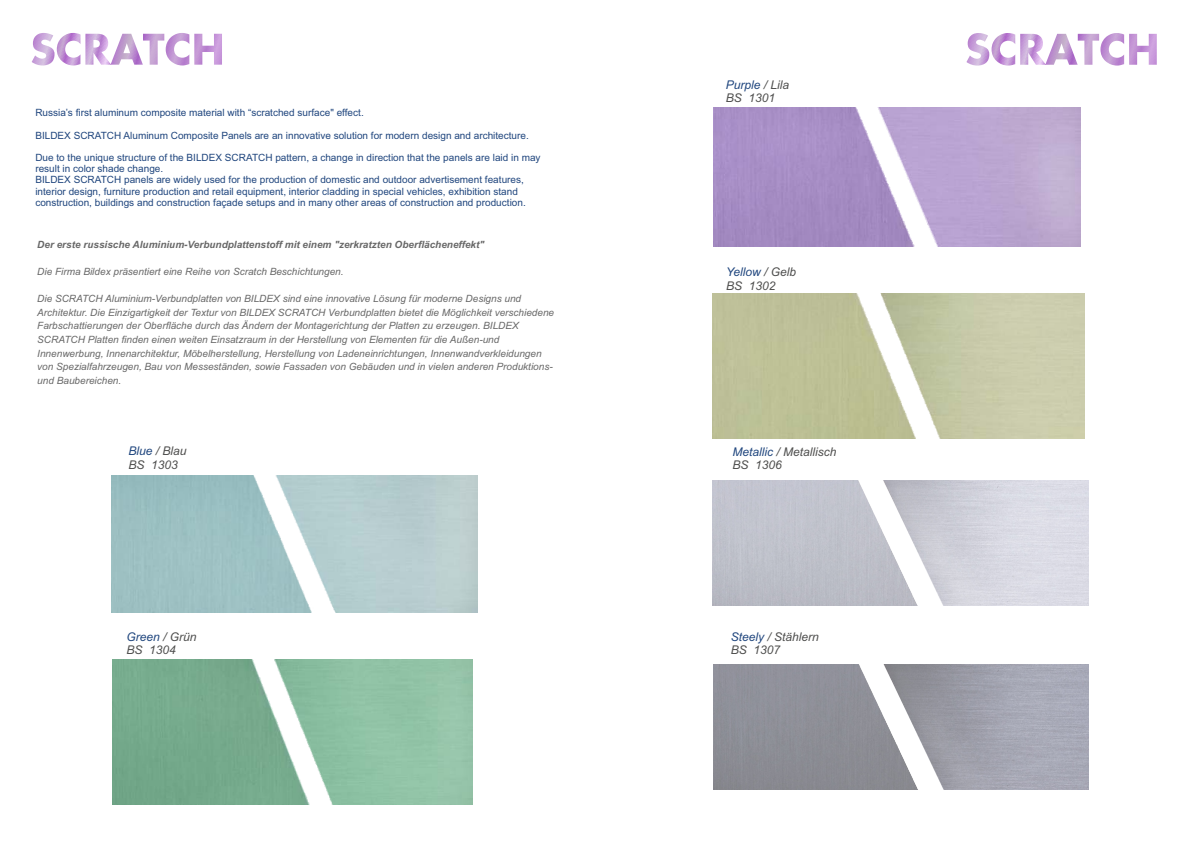
<style>
.page{position:relative;width:1191px;height:842px;background:#fff}
.page>*{position:absolute;margin:0;border:0;box-sizing:border-box;transform-origin:0 0}
.t1{font:italic 12px/13.4px "Arial";color:#4e4e4d}
.t2{font:italic 10px/13.6px "Arial";color:#686868}
.t3{font:10px/11.2px "Arial";color:#20467e}
.t4{font:italic 700 10px "Arial";color:#686868}
.s1{color:#20467e}
</style>
<div class="page">
<svg style="left:32px;top:33px;width:190px;height:32px"></svg>
<svg style="left:966px;top:33px;width:190px;height:33px"></svg>
<img style="left:112px;top:659px;width:360px;height:145px">
<img style="left:712px;top:294px;width:372px;height:145px">
<img style="left:714px;top:108px;width:366px;height:138px">
<img style="left:111px;top:475px;width:367px;height:138px">
<img style="left:712px;top:480px;width:376px;height:126px">
<img style="left:713px;top:665px;width:375px;height:125px">
<p class="t3" style="left:35px;top:108px;width:330px">Russia’s first aluminum composite material with “scratched surface" effect.</p>
<p class="t3" style="left:35px;top:130px;width:495px">BILDEX SCRATCH Aluminum Composite Panels are an innovative solution for modern design and architecture.</p>
<p class="t3" style="left:35px;top:153px;width:507px">Due to the unique structure of the BILDEX SCRATCH pattern, a change in direction that the panels are laid in may result in color shade change.<br>BILDEX SCRATCH panels are widely used for the production of domestic and outdoor advertisement features, interior design, furniture production and retail equipment, interior cladding in special vehicles, exhibition stand construction, buildings and construction façade setups and in many other areas of construction and production.</p>
<p class="t4" style="left:37px;top:240px;width:448px">Der erste russische Aluminium-Verbundplattenstoff mit einem "zerkratzten Oberflächeneffekt"</p>
<p class="t2" style="left:37px;top:265px;width:308px">Die Firma Bildex präsentiert eine Reihe von Scratch Beschichtungen.</p>
<p class="t2" style="left:37px;top:293px;width:518px">Die SCRATCH Aluminium-Verbundplatten von BILDEX sind eine innovative Lösung für moderne Designs und Architektur. Die Einzigartigkeit der Textur von BILDEX SCRATCH Verbundplatten bietet die Möglichkeit verschiedene Farbschattierungen der Oberfläche durch das Ändern der Montagerichtung der Platten zu erzeugen. BILDEX SCRATCH Platten finden einen weiten Einsatzraum in der Herstellung von Elementen für die Außen-und Innenwerbung, Innenarchitektur, Möbelherstellung, Herstellung von Ladeneinrichtungen, Innenwandverkleidungen von Spezialfahrzeugen, Bau von Messeständen, sowie Fassaden von Gebäuden und in vielen anderen Produktions&shy;und Baubereichen.</p>
<p class="t1" style="left:129px;top:446px;width:60px"><span class="s1">Blue</span> / Blau<br>BS 1303</p>
<p class="t1" style="left:726px;top:79px;width:65px"><span class="s1">Purple</span> / Lila<br>BS 1301</p>
<p class="t1" style="left:726px;top:267px;width:72px"><span class="s1">Yellow</span> / Gelb<br>BS 1302</p>
<p class="t1" style="left:732px;top:446px;width:106px"><span class="s1">Metallic</span> / Metallisch<br>BS 1306</p>
<p class="t1" style="left:126px;top:631px;width:72px"><span class="s1">Green</span> / Grün<br>BS 1304</p>
<p class="t1" style="left:730px;top:631px;width:90px"><span class="s1">Steely</span> / Stählern<br>BS 1307</p>
</div>
